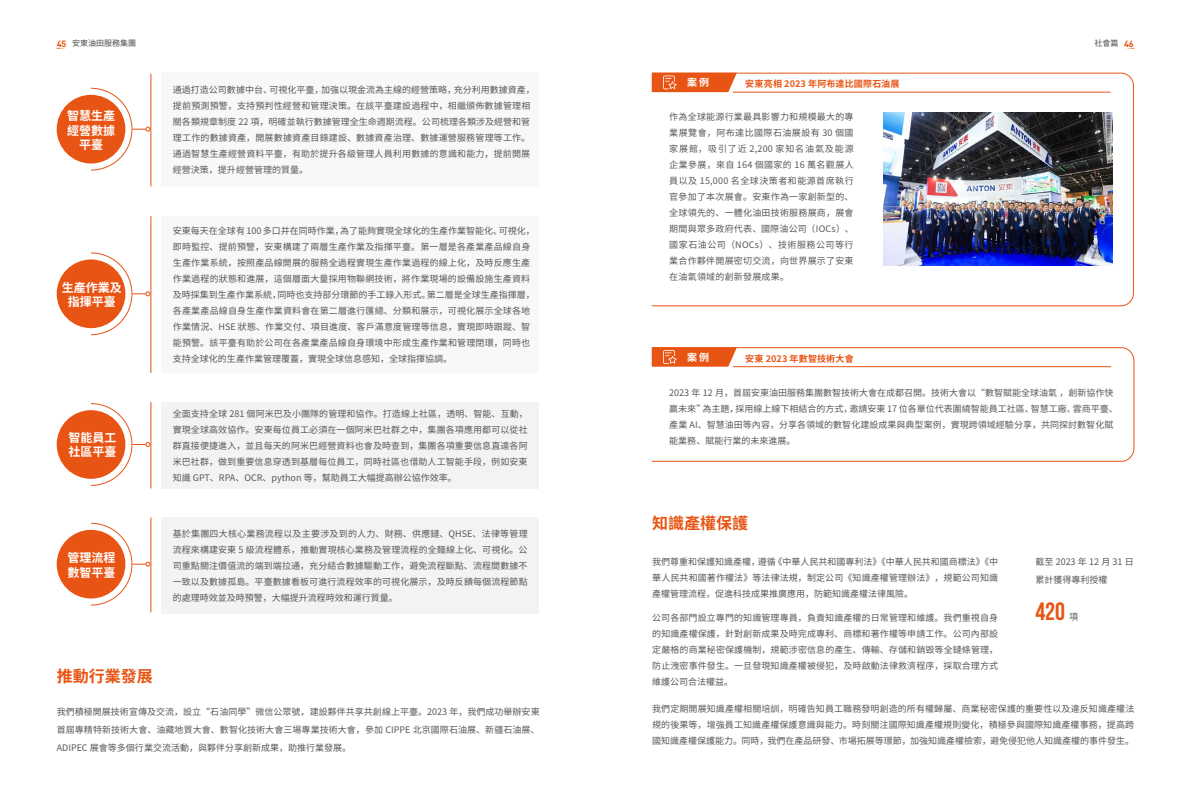
<style>
.page{position:relative;width:1191px;height:808px;background:#fff}
.page>*{position:absolute;margin:0;border:0;box-sizing:border-box;transform-origin:0 0}
.t1{font:25px "Bebas Neue";color:#e85414}
.t2{font:700 16px "Source Han Sans CN";color:#e85414}
.t3{font:700 12px/14.4px "Source Han Sans CN";color:#fff}
.t4{font:700 10px "Source Han Sans CN";color:#fff}
.t5{font:9px/16px "Source Han Sans CN";letter-spacing:.005em;color:#595757;text-align:justify}
.t6{font:700 9px "Source Han Sans CN";letter-spacing:.02em;color:#e85414}
.t7{font:9px "Source Han Sans CN";color:#595757}
.t8{font:8px "Source Han Sans CN";color:#4c4948}
.s1{font-family:"DIN";font-weight:700;font-size:9px;color:#e85414}
</style>
<div class="page">
<div style="left:57px;top:410px;width:68px;height:69px;background:#e85414;border-radius:50%"></div>
<svg style="left:90px;top:403px;width:60px;height:83px"></svg>
<hr style="left:150px;top:402px;width:1px;height:86px;background:#e85414">
<div style="left:162px;top:402px;width:377px;height:86px;background:#f3f3f3"></div>
<div style="left:57px;top:530px;width:68px;height:68px;background:#e85414;border-radius:50%"></div>
<svg style="left:90px;top:522px;width:60px;height:84px"></svg>
<hr style="left:150px;top:517px;width:1px;height:95px;background:#e85414">
<div style="left:162px;top:517px;width:377px;height:97px;background:#f3f3f3"></div>
<div style="left:57px;top:95px;width:68px;height:68px;background:#e85414;border-radius:50%"></div>
<svg style="left:90px;top:87px;width:60px;height:84px"></svg>
<hr style="left:150px;top:74px;width:1px;height:112px;background:#e85414">
<div style="left:162px;top:73px;width:377px;height:114px;background:#f8f8f8"></div>
<div style="left:57px;top:259px;width:68px;height:69px;background:#e85414;border-radius:50%"></div>
<svg style="left:90px;top:252px;width:60px;height:84px"></svg>
<hr style="left:150px;top:216px;width:1px;height:157px;background:#e85414">
<div style="left:162px;top:216px;width:377px;height:157px;background:#f8f8f8"></div>
<svg style="left:651px;top:72px;width:483px;height:235px"></svg>
<svg style="left:651px;top:73px;width:86px;height:19px;background:#ea6329"></svg>
<svg style="left:651px;top:347px;width:483px;height:115px"></svg>
<svg style="left:651px;top:347px;width:86px;height:20px;background:#ea652c"></svg>
<hr style="left:733px;top:366px;width:378px;height:1px;background:#e85414">
<hr style="left:733px;top:92px;width:377px;height:1px;background:#e85414">
<img style="left:883px;top:112px;width:229px;height:153px">
<p class="t8" style="left:57px;top:39px;width:81px"><span class="s1">45</span> 安東油田服務集團</p>
<p class="t8" style="left:1094px;top:39px;width:41px">社會篇 <span class="s1">46</span></p>
<h3 class="t3" style="left:67px;top:108px;width:49px;text-align:center">智慧生產經營數據平臺</h3>
<h3 class="t3" style="left:62px;top:280px;width:62px;text-align:center">生產作業及指揮平臺</h3>
<h3 class="t3" style="left:69px;top:430px;width:49px">智能員工社區平臺</h3>
<h3 class="t3" style="left:67px;top:550px;width:49px">管理流程數智平臺</h3>
<p class="t5" style="left:173px;top:82px;width:363px;text-align:left">通過打造公司數據中台、可視化平臺，加強以現金流為主線的經營策略，充分利用數據資產，提前預測預警，支持預判性經營和管理決策。在該平臺建設過程中，相繼頒佈數據管理相關各類規章制度 22 項，明確並執行數據管理全生命週期流程。公司梳理各類涉及經營和管理工作的數據資產，開展數據資產目錄建設、數據資產治理、數據運營服務管理等工作。通過智慧生產經營資料平臺，有助於提升各級管理人員利用數據的意識和能力，提前開展經營決策，提升經營管理的質量。</p>
<p class="t5" style="left:173px;top:223px;width:363px;text-align:left">安東每天在全球有 100 多口井在同時作業，為了能夠實現全球化的生產作業智能化、可視化，即時監控、提前預警，安東構建了兩層生產作業及指揮平臺。第一層是各產業產品線自身生產作業系統，按照產品線開展的服務全過程實現生產作業過程的線上化，及時反應生產作業過程的狀態和進展，這個層面大量採用物聯網技術，將作業現場的設備設施生產資料及時採集到生產作業系統，同時也支持部分環節的手工錄入形式。第二層是全球生產指揮層，各產業產品線自身生產作業資料會在第二層進行匯總、分類和展示，可視化展示全球各地作業情況、HSE 狀態、作業交付、項目進度、客戶滿意度管理等信息，實現即時跟蹤、智能預警。該平臺有助於公司在各產業產品線自身環境中形成生產作業和管理閉環，同時也支持全球化的生產作業管理覆蓋，實現全球信息感知，全球指揮協調。</p>
<p class="t5" style="left:173px;top:406px;width:356px">全面支持全球 281 個阿米巴及小團隊的管理和協作。打造線上社區，透明、智能、互動，實現全球高效協作。安東每位員工必須在一個阿米巴社群之中，集團各項應用都可以從社群直接便捷進入，並且每天的阿米巴經營資料也會及時查到，集團各項重要信息直達各阿米巴社群，做到重要信息穿透到基層每位員工，同時社區也借助人工智能手段，例如安東知識 GPT、RPA、OCR、python 等，幫助員工大幅提高辦公協作效率。</p>
<p class="t5" style="left:173px;top:526px;width:356px">基於集團四大核心業務流程以及主要涉及到的人力、財務、供應鏈、QHSE、法律等管理流程來構建安東 5 級流程體系，推動實現核心業務及管理流程的全麵線上化、可視化。公司重點關注價值流的端到端拉通，充分結合數據驅動工作，避免流程斷點、流程間數據不一致以及數據孤島。平臺數據看板可進行流程效率的可視化展示，及時反饋每個流程節點的處理時效並及時預警，大幅提升流程時效和運行質量。</p>
<h2 class="t2" style="left:57px;top:668px;width:97px">推動行業發展</h2>
<p class="t5" style="left:57px;top:703px;width:484px;line-height:18px">我們積極開展技術宣傳及交流，設立“石油同學”微信公眾號，建設夥伴共享共創線上平臺。2023 年，我們成功舉辦安東首屆專精特新技術大會、油藏地質大會、數智化技術大會三場專業技術大會，參加 CIPPE 北京國際石油展、新疆石油展、ADIPEC 展會等多個行業交流活動，與夥伴分享創新成果，助推行業發展。</p>
<p class="t4" style="left:687px;top:77px;width:23px">案例</p>
<p class="t6" style="left:745px;top:79px;width:156px">安東亮相 2023 年阿布達比國際石油展</p>
<p class="t5" style="left:669px;top:109px;width:186px">作為全球能源行業最具影響力和規模最大的專業展覽會，阿布達比國際石油展設有 30 個國家展館，吸引了近 2,200 家知名油氣及能源企業參展，來自 164 個國家的 16 萬名觀展人員以及 15,000 名全球決策者和能源首席執行官參加了本次展會。安東作為一家創新型的、全球領先的、一體化油田技術服務展商，展會期間與眾多政府代表、國際油公司（IOCs）、國家石油公司（NOCs）、技術服務公司等行業合作夥伴開展密切交流，向世界展示了安東在油氣領域的創新發展成果。</p>
<p class="t4" style="left:687px;top:352px;width:23px">案例</p>
<p class="t6" style="left:745px;top:354px;width:110px">安東 2023 年數智技術大會</p>
<p class="t5" style="left:669px;top:385px;width:450px;text-align:left">2023 年 12 月，首屆安東油田服務集團數智技術大會在成都召開。技術大會以“數智賦能全球油氣 ，創新協作快贏未來”為主題，採用線上線下相結合的方式，邀請安東 17 位各單位代表圍繞智能員工社區、智慧工廠、雲商平臺、產業 AI、智慧油田等內容，分享各領域的數智化建設成果與典型案例，實現跨領域經驗分享，共同探討數智化賦能業務、賦能行業的未來進展。</p>
<h2 class="t2" style="left:652px;top:514px;width:97px">知識產權保護</h2>
<p class="t5" style="left:652px;top:553px;width:347px">我們尊重和保護知識產權，遵循《中華人民共和國專利法》《中華人民共和國商標法》《中華人民共和國著作權法》等法律法規，制定公司《知識產權管理辦法》，規範公司知識產權管理流程，促進科技成果推廣應用，防範知識產權法律風險。</p>
<p class="t5" style="left:652px;top:610px;width:347px">公司各部門設立專門的知識管理專員，負責知識產權的日常管理和維護。我們重視自身的知識產權保護，針對創新成果及時完成專利、商標和著作權等申請工作。公司內部設定嚴格的商業秘密保護機制，規範涉密信息的產生、傳輸、存儲和銷毀等全鏈條管理，防止洩密事件發生。一旦發現知識產權被侵犯，及時啟動法律救濟程序，採取合理方式維護公司合法權益。</p>
<p class="t5" style="left:1035px;top:552px;width:100px;line-height:18px">截至 2023 年 12 月 31 日累計獲得專利授權</p>
<h1 class="t1" style="left:1035px;top:598px;width:31px">420</h1>
<p class="t7" style="left:1069px;top:612px;width:10px">項</p>
<p class="t5" style="left:652px;top:701px;width:483px">我們定期開展知識產權相關培訓，明確告知員工職務發明創造的所有權歸屬、商業秘密保護的重要性以及違反知識產權法規的後果等，增強員工知識產權保護意識與能力。時刻關注國際知識產權規則變化，積極參與國際知識產權事務，提高跨國知識產權保護能力。同時，我們在產品研發、市場拓展等環節，加強知識產權檢索，避免侵犯他人知識產權的事件發生。</p>
</div>
